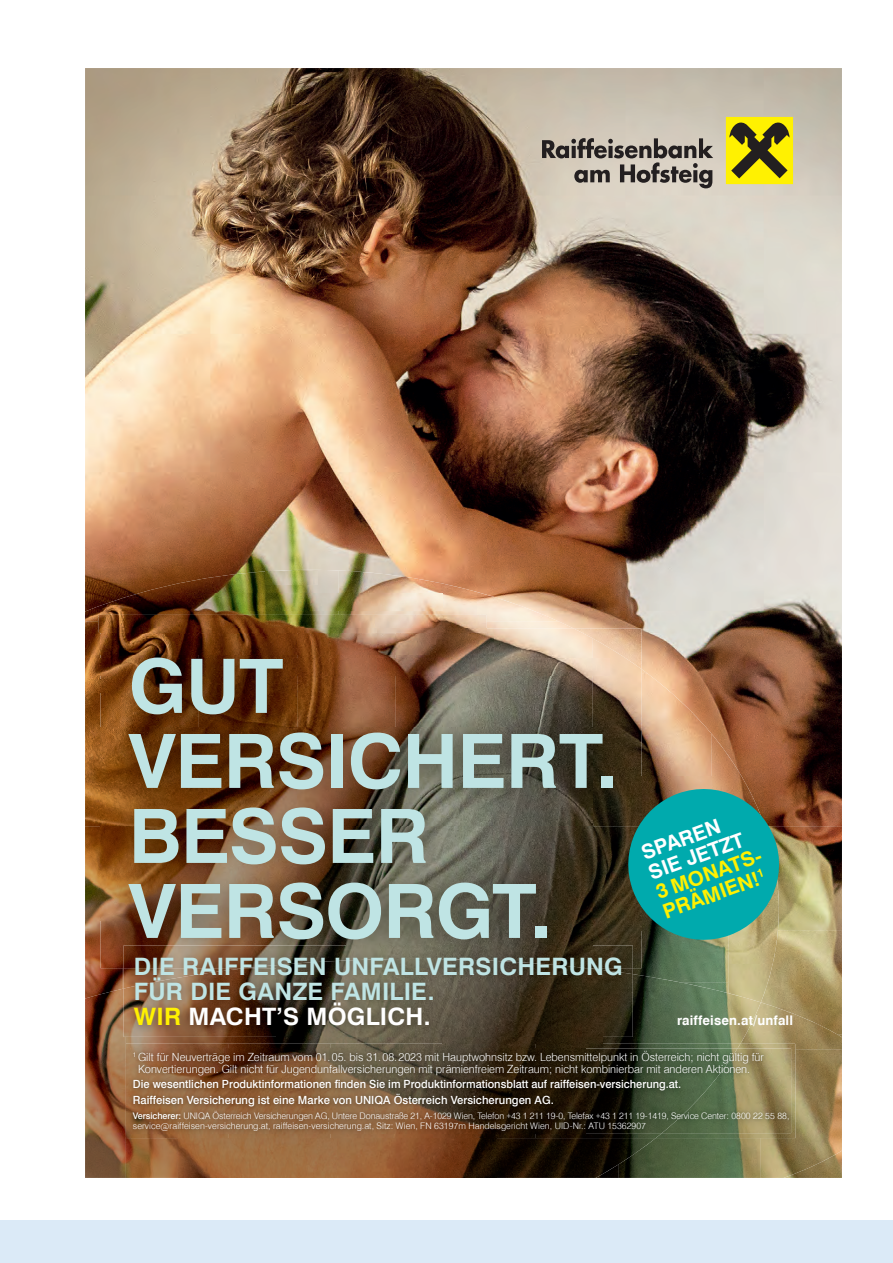
<style>
.page{position:relative;width:893px;height:1263px;background:#fff}
.page>*{position:absolute;margin:0;border:0;box-sizing:border-box;transform-origin:0 0}
.t1{font:700 75px/75px "Swiss 721 TL";letter-spacing:-.01em;color:#bfe4e4}
.t2{font:700 24px/25.5px "Swiss 721 TL";letter-spacing:.01em;color:#bfe4e4}
.t3{font:700 20.4px/20.9px "Swiss 721 TL";color:#fff101}
.t4{font:700 13.35px "Swiss 721 TL";letter-spacing:.01em;color:#fff}
.t5{font:300 11.25px/12px "Swiss 721 TL";color:#fff}
.t6{font:500 11.25px/15.5px "Swiss 721 TL";color:#fff}
.t7{font:300 9px/10.5px "Swiss 721 TL";letter-spacing:.005em;color:#fff}
.s1{color:#fff101}
.s2{color:#fff}
.s3{font-weight:500}
</style>
<div class="page">
<div style="left:0;top:1220px;width:893px;height:43px;background:#dbeaf7"></div>
<img style="left:85px;top:68px;width:757px;height:758px">
<img style="left:789px;top:826px;width:53px;height:104px">
<img style="left:779px;top:930px;width:63px;height:72px">
<img style="left:761px;top:1002px;width:81px;height:47px">
<img style="left:760px;top:1049px;width:82px;height:129px">
<img style="left:655px;top:1138px;width:105px;height:40px">
<img style="left:85px;top:570px;width:474px;height:51px">
<img style="left:85px;top:621px;width:16px;height:205px">
<img style="left:486px;top:621px;width:161px;height:52px">
<img style="left:642px;top:673px;width:70px;height:106px">
<img style="left:711px;top:734px;width:54px;height:45px">
<img style="left:85px;top:826px;width:38px;height:162px">
<img style="left:729px;top:949px;width:50px;height:53px">
<svg style="left:123px;top:968px;width:1px;height:20px"></svg>
<img style="left:633px;top:949px;width:96px;height:25px">
<img style="left:85px;top:988px;width:40px;height:190px">
<img style="left:602px;top:974px;width:159px;height:70px">
<img style="left:125px;top:1037px;width:318px;height:23px">
<img style="left:443px;top:1037px;width:159px;height:7px">
<img style="left:125px;top:1060px;width:53px;height:118px">
<img style="left:178px;top:1138px;width:477px;height:40px">
<img style="left:265px;top:572px;width:53px;height:13px">
<img style="left:173px;top:594px;width:270px;height:17px">
<img style="left:98px;top:615px;width:388px;height:17px">
<img style="left:85px;top:635px;width:16px;height:19px">
<img style="left:85px;top:658px;width:16px;height:18px">
<img style="left:85px;top:680px;width:16px;height:13px">
<img style="left:662px;top:1044px;width:133px;height:94px">
<img style="left:126px;top:1044px;width:512px;height:94px">
<img style="left:638px;top:1044px;width:102px;height:4px">
<img style="left:638px;top:1133px;width:24px;height:5px">
<img style="left:737px;top:1048px;width:54px;height:85px">
<img style="left:131px;top:1048px;width:606px;height:85px">
<img style="left:593px;top:629px;width:49px;height:9px">
<img style="left:101px;top:632px;width:294px;height:95px">
<img style="left:395px;top:629px;width:198px;height:98px">
<img style="left:592px;top:638px;width:50px;height:330px">
<img style="left:101px;top:727px;width:492px;height:194px">
<img style="left:101px;top:921px;width:245px;height:47px">
<img style="left:346px;top:921px;width:247px;height:24px">
<img style="left:101px;top:629px;width:385px;height:3px">
<img style="left:101px;top:635px;width:334px;height:19px">
<img style="left:101px;top:658px;width:508px;height:18px">
<img style="left:101px;top:680px;width:108px;height:13px">
<img style="left:124px;top:945px;width:509px;height:92px">
<img style="left:246px;top:959px;width:341px;height:9px">
<svg style="left:619px;top:779px;width:170px;height:170px;background:#2d8e82"></svg>
<svg style="left:726px;top:117px;width:67px;height:67px;background:#afa50c"></svg>
<svg style="left:542px;top:138px;width:171px;height:50px;background:#9b948b"></svg>
<p class="t1" style="left:129px;top:648px;width:491px">GUT<br>VERSICHERT.<br>BESSER<br>VERSORGT.</p>
<p class="t2" style="left:134px;top:953px;width:490px">DIE RAIFFEISEN UNFALLVERSICHERUNG<br>FÜR DIE GANZE FAMILIE.<br><span class="s1">WIR</span> <span class="s2">MACHT’S MÖGLICH.</span></p>
<p class="t3" style="left:639px;top:843px;width:116px;rotate:-20deg"><span class="s2">SPAREN<br>SIE JETZT<br></span>3 MONATS-<br>PRÄMIEN!<sup>1</sup></p>
<p class="t4" style="left:677px;top:1011px;width:118px">raiffeisen.at/unfall</p>
<p class="t5" style="left:138px;top:1050px;width:627px;text-indent:-5px"><sup>1</sup> Gilt für Neuverträge im Zeitraum vom 01. 05. bis 31. 08. 2023 mit Hauptwohnsitz bzw. Lebensmittelpunkt in Österreich; nicht gültig für<br>Konvertierungen. Gilt nicht für Jugendunfallversicherungen mit prämienfreiem Zeitraum; nicht kombinierbar mit anderen Aktionen.</p>
<p class="t6" style="left:133px;top:1076px;width:550px">Die wesentlichen Produktinformationen finden Sie im Produkt informationsblatt auf raiffeisen-versicherung.at.<br>Raiffeisen Versicherung ist eine Marke von UNIQA Österreich Versicherungen AG.</p>
<p class="t7" style="left:133px;top:1110px;width:658px"><span class="s3">Versicherer:</span> UNIQA Österreich Versicherungen AG, Untere Donaustraße 21, A-1029 Wien, Telefon +43 1 211 19-0, Telefax +43 1 211 19-1419, Service Center: 0800 22 55 88, service@raiffeisen-versicherung.at, raiffeisen-versicherung.at, Sitz: Wien, FN 63197m Handelsgericht Wien, UID-Nr.: ATU 15362907</p>
</div>
